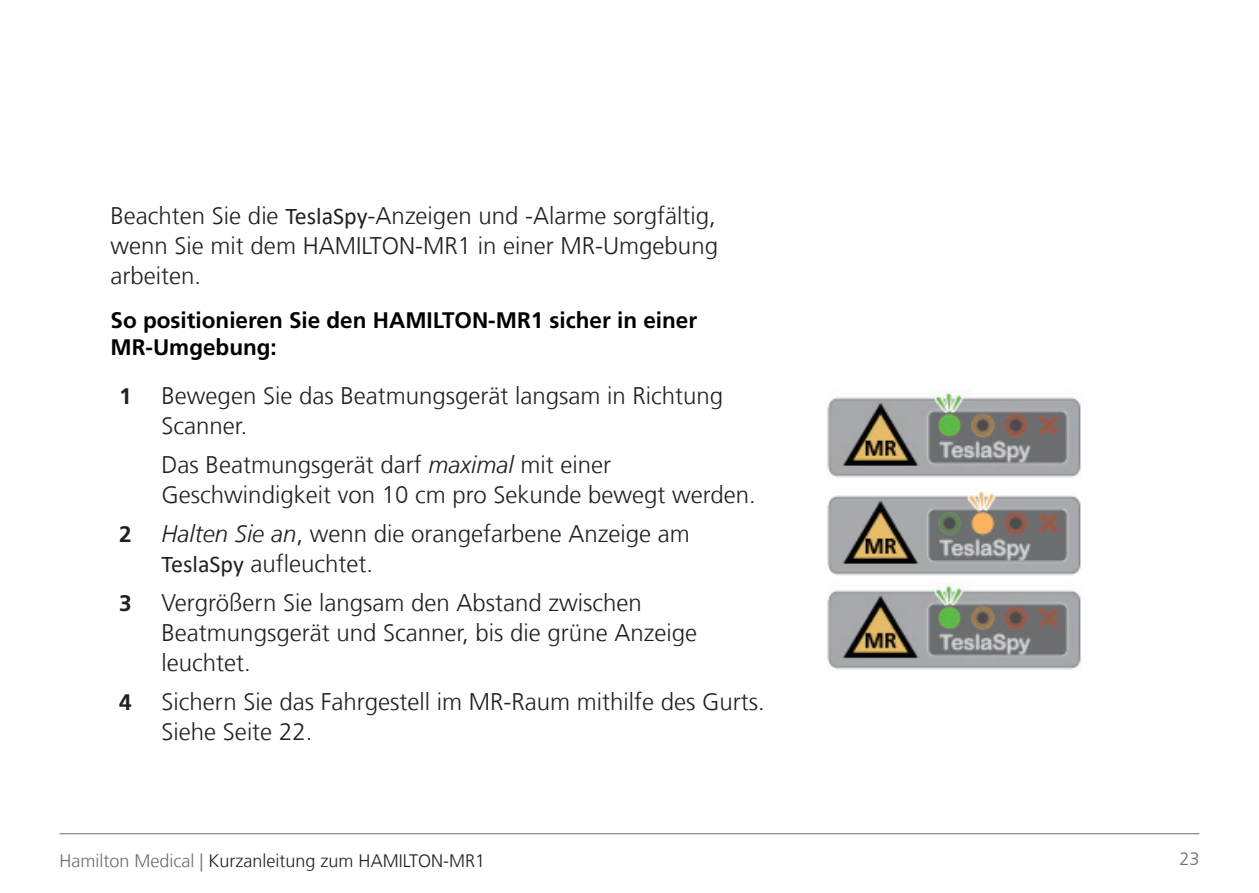
<style>
.page{position:relative;width:1259px;height:893px;background:#fff}
.page>*{position:absolute;margin:0;border:0;box-sizing:border-box;transform-origin:0 0}
.running_text{font:300 24px/30px "Frutiger LT Com";color:#231f20}
.Num_Cont{font:300 24px/30px "Frutiger LT Com";color:#231f20}
.Proc_Intro{font:700 22.5px/27px "Frutiger LT Com";color:#000}
.t1{font:700 22.5px "Frutiger LT Com";color:#231f20}
.t2{font:300 18px "Frutiger LT Com";color:#231f20}
.t3{font:300 18px "Frutiger LT Com";color:#6c6d70}
.s1{font-family:"Calibri";font-weight:400}
.s2{font-style:italic}
.s3{color:#6c6d70}
</style>
<div class="page">
<hr style="left:60px;top:833px;width:1139px;height:1px;background:#6c6d70">
<img style="left:827px;top:391px;width:254px;height:87px">
<img style="left:827px;top:582px;width:254px;height:88px">
<img style="left:827px;top:491px;width:254px;height:85px">
<p class="running_text" style="left:111px;top:201px;width:609px;text-align:justify">Beachten Sie die <span class="s1">TeslaSpy</span>-Anzeigen und -Alarme sorgfältig, wenn Sie mit dem HAMILTON-MR1 in einer MR-Umgebung arbeiten.</p>
<p class="Proc_Intro" style="left:111px;top:307px;width:588px">So positionieren Sie den HAMILTON-MR1 sicher in einer<br>MR-Umgebung:</p>
<p class="t1" style="left:119px;top:383px;width:14px">1</p>
<p class="running_text" style="left:162px;top:381px;width:563px">Bewegen Sie das Beatmungsgerät langsam in Richtung<br>Scanner.</p>
<p class="Num_Cont" style="left:162px;top:450px;width:595px">Das Beatmungsgerät darf <span class="s2">maximal</span> mit einer<br>Geschwindigkeit von 10 cm pro Sekunde bewegt werden.</p>
<p class="t1" style="left:119px;top:521px;width:14px">2</p>
<p class="running_text" style="left:162px;top:519px;width:530px"><span class="s2">Halten Sie an</span>, wenn die orangefarbene Anzeige am<br><span class="s1">TeslaSpy</span> aufleuchtet.</p>
<p class="t1" style="left:119px;top:590px;width:14px">3</p>
<p class="running_text" style="left:162px;top:588px;width:537px">Vergrößern Sie langsam den Abstand zwischen<br>Beatmungsgerät und Scanner, bis die grüne Anzeige leuchtet.</p>
<p class="t1" style="left:119px;top:689px;width:14px">4</p>
<p class="running_text" style="left:162px;top:687px;width:605px">Sichern Sie das Fahrgestell im MR-Raum mithilfe des Gurts.<br>Siehe Seite 22.</p>
<p class="t2" style="left:60px;top:850px;width:427px"><span class="s3">Hamilton Medical |</span> Kurzanleitung zum HAMILTON-MR1</p>
<p class="t3" style="left:1179px;top:848px;width:22px">23</p>
</div>
